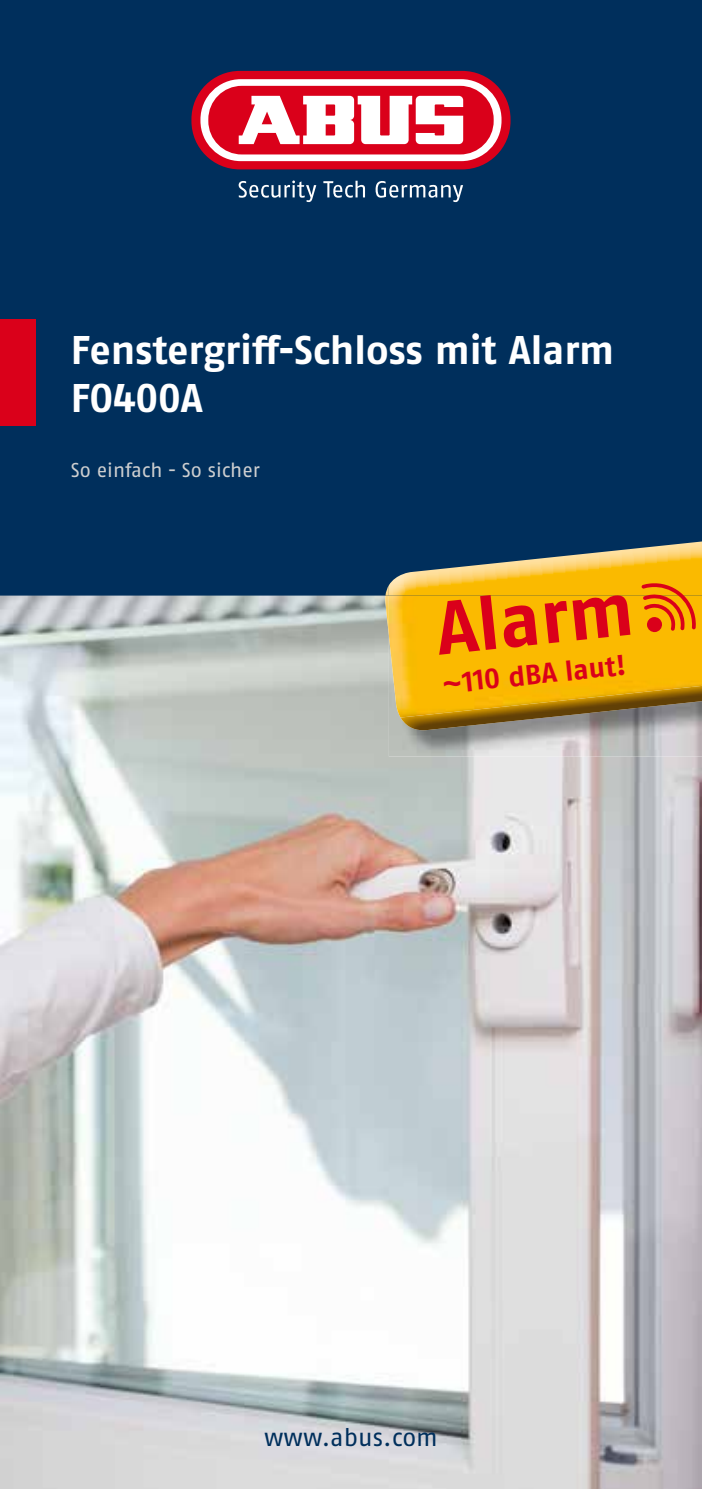
<style>
.page{position:relative;width:702px;height:1489px;background:#fff}
.page>*{position:absolute;margin:0;border:0;box-sizing:border-box;transform-origin:0 0}
.t1{font:700 40px/48px "ABUS Fago Pro";color:#fff}
.t2{font:700 28px "ABUS Fago Pro";color:#da001a}
.t3{font:25px "ABUS Fago Pro";color:#002f5c}
.t4{font:20px "ABUS Fago Pro";color:#cecfd0}
</style>
<div class="page">
<div style="left:0;top:0;width:702px;height:595px;background:#002f5c"></div>
<img style="left:0;top:595px;width:702px;height:893px">
<div style="left:191px;top:71px;width:319px;height:98px;background:#da001a;border-radius:48px"></div>
<svg style="left:200px;top:79px;width:301px;height:82px;background:#fceef0"></svg>
<div style="left:208px;top:86px;width:285px;height:68px;background:#da001a;border-radius:33px"></div>
<svg style="left:239px;top:96px;width:224px;height:48px"></svg>
<svg style="left:238px;top:180px;width:78px;height:22px"></svg>
<svg style="left:323px;top:181px;width:42px;height:17px"></svg>
<svg style="left:375px;top:181px;width:88px;height:21px"></svg>
<div style="left:0;top:319px;width:35px;height:106px;background:#da001a"></div>
<img style="left:389px;top:717px;width:313px;height:39px">
<img style="left:400px;top:717px;width:302px;height:13px">
<svg style="left:385px;top:585px;width:4px;height:10px"></svg>
<img style="left:385px;top:595px;width:4px;height:40px">
<img style="left:389px;top:541px;width:313px;height:176px">
<svg style="left:439px;top:595px;width:57px;height:59px;background:#e95c0d"></svg>
<svg style="left:503px;top:605px;width:34px;height:42px"></svg>
<svg style="left:544px;top:595px;width:86px;height:48px;background:#ea620c"></svg>
<svg style="left:641px;top:581px;width:54px;height:50px;background:#ef7e08"></svg>
<p class="t1" style="left:71px;top:326px;width:545px">Fenstergriff-Schloss mit Alarm<br>FO400A</p>
<p class="t4" style="left:71px;top:458px;width:190px">So einfach - So sicher</p>
<p class="t2" style="left:440px;top:667px;width:186px;rotate:-6deg">~110 dBA laut!</p>
<p class="t3" style="left:264px;top:1422px;width:175px">www.abus.com</p>
</div>
